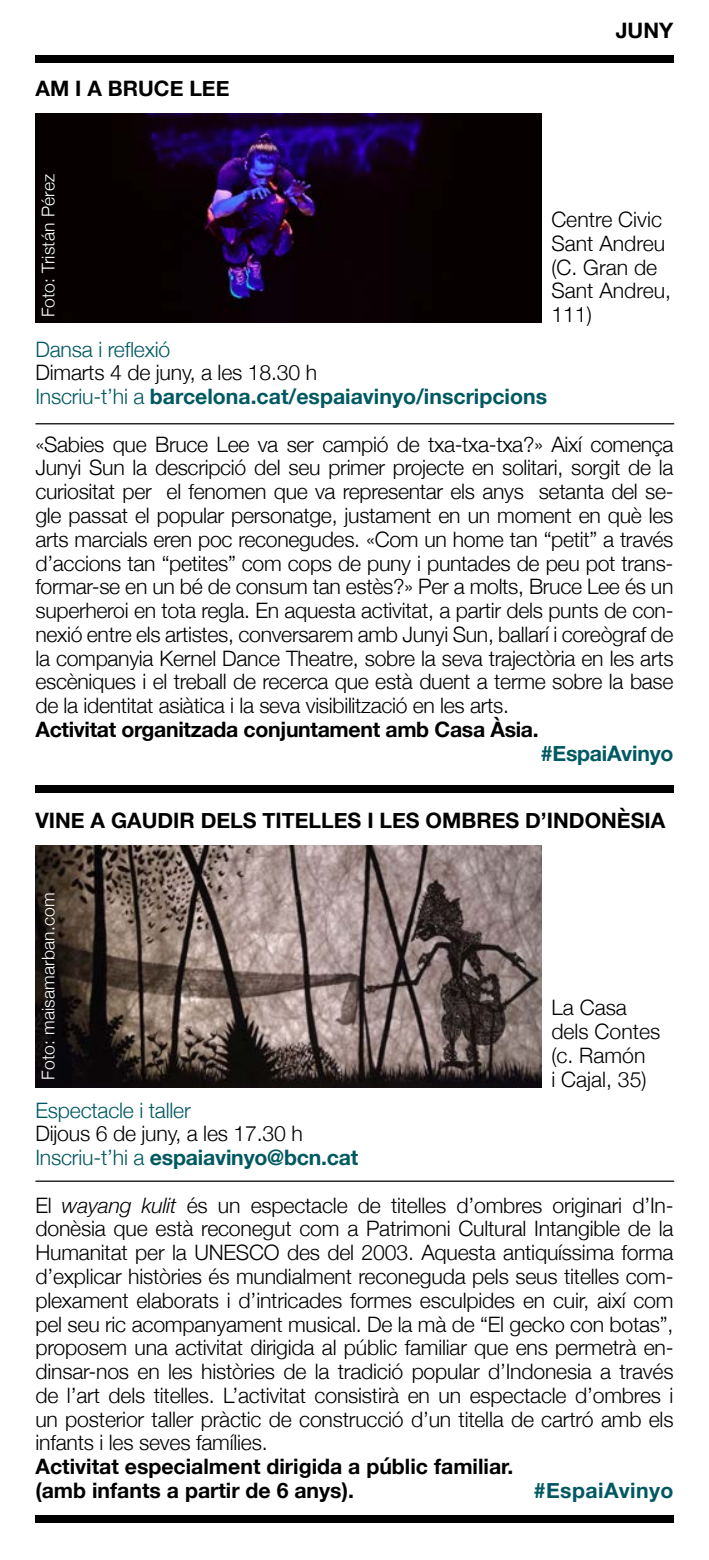
<style>
.page{position:relative;width:709px;height:1560px;background:#fff}
.page>*{position:absolute;margin:0;border:0;box-sizing:border-box;transform-origin:0 0}
.t1{font:300 21.25px/23.8px "Helvetica Neue";letter-spacing:-.01em;color:#000}
.t2{font:700 21.25px/23.8px "Helvetica Neue";color:#000}
.t3{font:700 21.25px/23.8px "Helvetica Neue";color:#005961}
.t4{font:300 21.25px "Helvetica Neue";letter-spacing:-.01em;color:#005961}
.t5{font:700 21.25px "Helvetica Neue";letter-spacing:.02em;color:#005961}
.t6{font:300 17.5px "Helvetica Neue";letter-spacing:.01em;color:#fff}
.s1{font-weight:300;color:#000}
.s2{font-weight:300}
.s3{color:#005961}
.s4{font-weight:700;color:#005961}
.s5{font-style:italic}
</style>
<div class="page">
<div style="left:35px;top:1514px;width:638px;height:8px;background:#000"></div>
<div style="left:35px;top:56px;width:638px;height:7px;background:#000"></div>
<img style="left:35px;top:845px;width:507px;height:242px">
<div style="left:35px;top:785px;width:638px;height:7px;background:#000"></div>
<img style="left:35px;top:113px;width:507px;height:209px">
<hr style="left:35px;top:423px;width:639px;height:1px;background:#000">
<hr style="left:35px;top:1180px;width:639px;height:1px;background:#000">
<p class="t2" style="left:35px;top:77px;width:195px">AM I A BRUCE LEE</p>
<p class="t6" style="left:34px;top:317px;width:145px;rotate:-90deg">Foto: Tristán Pérez</p>
<p class="t2" style="left:616px;top:19px;width:59px">JUNY</p>
<p class="t1" style="left:551px;top:206px;width:121px">Centre Civic<br>Sant Andreu (C. Gran de<br>Sant Andreu,<br>111)</p>
<p class="t4" style="left:35px;top:332px;width:136px">Dansa i reflexió</p>
<p class="t3" style="left:35px;top:361px;width:513px"><span class="s1">Dimarts 4 de juny, a les 18.30 h<br></span><span class="s2">Inscriu-t’hi a</span> barcelona.cat/espaiavinyo/inscripcions</p>
<p class="t1" style="left:35px;top:430px;width:639px;text-align:justify">«Sabies que Bruce Lee va ser campió de txa-txa-txa?» Així comença Junyi Sun la descripció del seu primer projecte en solitari, sorgit de la curiositat per el fenomen que va representar els anys setanta del se&shy;gle passat el popular personatge, justament en un moment en què les arts marcials eren poc reconegudes. «Com un home tan “petit” a través d’accions tan “petites” com cops de puny i puntades de peu pot trans&shy;formar-se en un bé de consum tan estès?» Per a molts, Bruce Lee és un superheroi en tota regla. En aquesta activitat, a partir dels punts de con&shy;nexió entre els artistes, conversarem amb Junyi Sun, ballarí i coreògraf de la companyia Kernel Dance Theatre, sobre la seva trajectòria en les arts escèniques i el treball de recerca que està duent a terme sobre la base de la identitat asiàtica i la seva visibilització en les arts.</p>
<p class="t2" style="left:35px;top:718px;width:505px">Activitat organitzada conjuntament amb Casa Àsia.</p>
<p class="t3" style="left:541px;top:741px;width:134px">#EspaiAvinyo</p>
<p class="t2" style="left:35px;top:808px;width:631px">VINE A GAUDIR DELS TITELLES I LES OMBRES D’INDONÈSIA</p>
<p class="t6" style="left:34px;top:1079px;width:189px;rotate:-90deg">Foto: maisamarban.com</p>
<p class="t1" style="left:551px;top:994px;width:111px">La Casa dels Contes (c. Ramón<br>i Cajal, 35)</p>
<p class="t4" style="left:35px;top:1092px;width:157px">Espectacle i taller</p>
<p class="t1" style="left:35px;top:1120px;width:324px">Dijous 6 de juny, a les 17.30 h<br><span class="s3">Inscriu-t’hi a</span> <span class="s4">espaiavinyo@bcn.cat</span></p>
<p class="t1" style="left:35px;top:1191px;width:639px;text-align:justify">El <span class="s5">wayang kulit</span> és un espectacle de titelles d’ombres originari d’In&shy;donèsia que està reconegut com a Patrimoni Cultural Intangible de la Humanitat per la UNESCO des del 2003. Aquesta antiquíssima forma d’explicar històries és mundialment reconeguda pels seus titelles com&shy;plexament elaborats i d’intricades formes esculpides en cuir, així com pel seu ric acompanyament musical. De la mà de “El gecko con botas”, proposem una activitat dirigida al públic familiar que ens permetrà en&shy;dinsar-nos en les històries de la tradició popular d’Indonesia a través de l’art dels titelles. L’activitat consistirà en un espectacle d’ombres i un posterior taller pràctic de construcció d’un titella de cartró amb els infants i les seves famílies.</p>
<p class="t2" style="left:35px;top:1454px;width:479px">Activitat especialment dirigida a públic familiar. (amb infants a partir de 6 anys).</p>
<p class="t5" style="left:534px;top:1473px;width:141px">#EspaiAvinyo</p>
</div>
